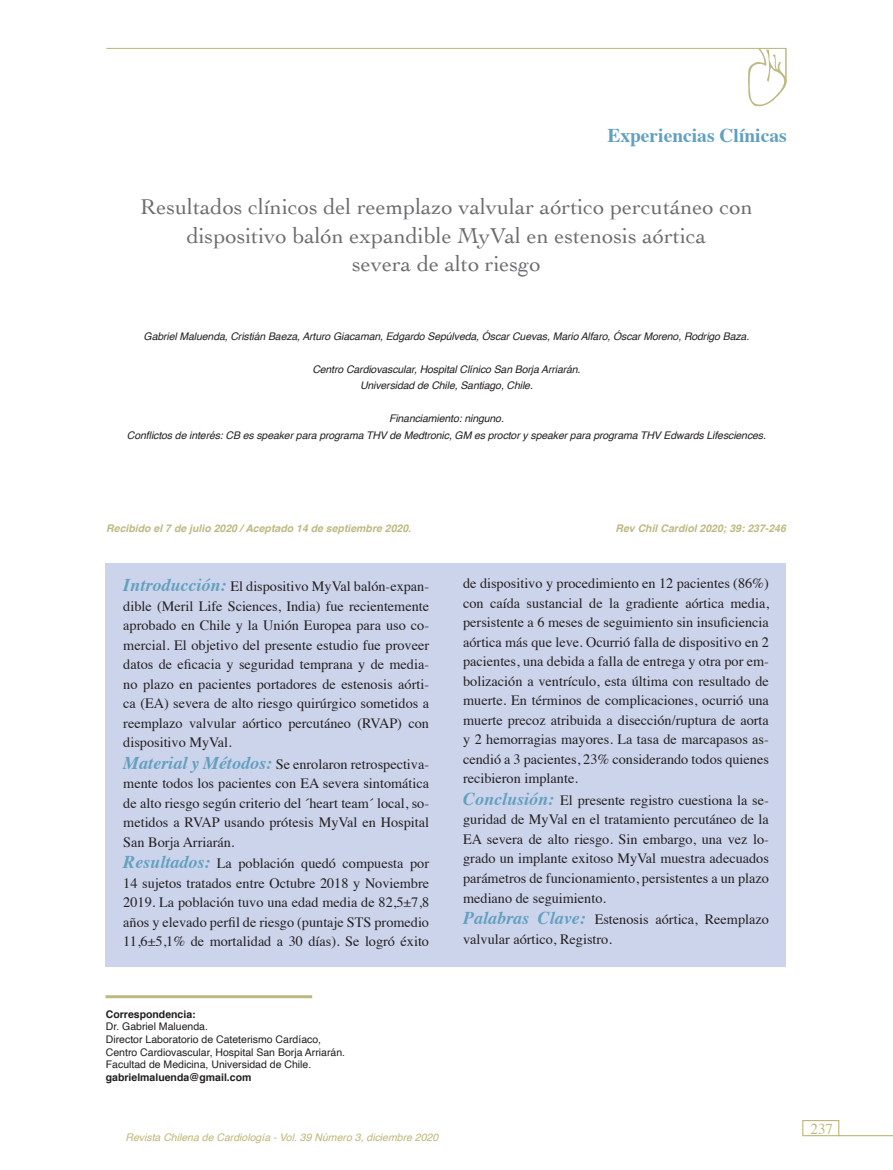
<style>
.page{position:relative;width:893px;height:1170px;background:#fff}
.page>*{position:absolute;margin:0;border:0;box-sizing:border-box;transform-origin:0 0}
.t1{font:22.5px/28.5px "Cochin";color:#6c6d70;text-align:center}
.t2{font:700 19.5px "Times";color:#62a0bf}
.t3{font:15px "Times";color:#bfb678}
.t4{font:14.25px/19.5px "Times";color:#231f20;text-align:justify}
.t5{font:italic 10.5px/16.5px "Helvetica";letter-spacing:-.01em;color:#231f20;text-align:center}
.t6{font:10.5px/12.6px "Helvetica";color:#231f20}
.t7{font:italic 700 10.5px "Helvetica";color:#beb983}
.t8{font:italic 10.5px "Helvetica";color:#bfb678}
.t9{font:700 10.5px "Helvetica";color:#231f20}
.s1{font-weight:700;font-style:italic;font-size:18px;color:#62a0bf}
</style>
<div class="page">
<div style="left:802px;top:1119px;width:37px;height:17px;border:1px solid #bfb678"></div>
<hr style="left:838px;top:1134px;width:55px;height:2px;background:#bfb678">
<hr style="left:106px;top:48px;width:681px;height:1px;background:#beb983">
<svg style="left:748px;top:48px;width:39px;height:59px"></svg>
<hr style="left:785px;top:49px;width:2px;height:32px;background:#beb983">
<div style="left:106px;top:563px;width:680px;height:403px;background:#ccd4eb"></div>
<hr style="left:106px;top:995px;width:206px;height:3px;background:#beb983">
<h2 class="t2" style="left:607px;top:117px;width:181px">Experiencias Clínicas</h2>
<h1 class="t1" style="left:140px;top:192px;width:614px">Resultados clínicos del reemplazo valvular aórtico percutáneo con dispositivo balón expandible MyVal en estenosis aórtica<br>severa de alto riesgo</h1>
<p class="t5" style="left:144px;top:328px;width:607px">Gabriel Maluenda, Cristián Baeza, Arturo Giacaman, Edgardo Sepúlveda, Óscar Cuevas, Mario Alfaro, Óscar Moreno, Rodrigo Baza.</p>
<p class="t5" style="left:312px;top:361px;width:270px">Centro Cardiovascular, Hospital Clínico San Borja Arriarán.<br>Universidad de Chile, Santiago, Chile.</p>
<p class="t5" style="left:127px;top:410px;width:640px">Financiamiento: ninguno.<br>Conflictos de interés: CB es speaker para programa THV de Medtronic, GM es proctor y speaker para programa THV Edwards Lifesciences.</p>
<p class="t7" style="left:106px;top:520px;width:306px">Recibido el 7 de julio 2020 / Aceptado 14 de septiembre 2020.</p>
<p class="t7" style="left:616px;top:520px;width:172px">Rev Chil Cardiol 2020; 39: 237-246</p>
<p class="t4" style="left:123px;top:575px;width:307px"><span class="s1">Introducción:</span> El dispositivo MyVal balón-expan&shy;dible (Meril Life Sciences, India) fue recientemente aprobado en Chile y la Unión Europea para uso co&shy;mercial. El objetivo del presente estudio fue proveer datos de eficacia y seguridad temprana y de media&shy;no plazo en pacientes portadores de estenosis aórti&shy;ca (EA) severa de alto riesgo quirúrgico sometidos a reemplazo valvular aórtico percutáneo (RVAP) con dispositivo MyVal.</p>
<p class="t4" style="left:123px;top:753px;width:307px"><span class="s1">Material y Métodos:</span> Se enrolaron retrospectiva&shy;mente todos los pacientes con EA severa sintomática de alto riesgo según criterio del ´heart team´ local, so&shy;metidos a RVAP usando prótesis MyVal en Hospital San Borja Arriarán.</p>
<p class="t4" style="left:123px;top:852px;width:307px"><span class="s1">Resultados:</span> La población quedó compuesta por 14 sujetos tratados entre Octubre 2018 y Noviembre 2019. La población tuvo una edad media de 82,5±7,8 años y elevado perfil de riesgo (puntaje STS promedio 11,6±5,1% de mortalidad a 30 días). Se logró éxito</p>
<p class="t4" style="left:463px;top:572px;width:307px">de dispositivo y procedimiento en 12 pacientes (86%) con caída sustancial de la gradiente aórtica media, persistente a 6 meses de seguimiento sin insuficiencia aórtica más que leve. Ocurrió falla de dispositivo en 2 pacientes, una debida a falla de entrega y otra por em&shy;bolización a ventrículo, esta última con resultado de muerte. En términos de complicaciones, ocurrió una muerte precoz atribuida a disección/ruptura de aorta y 2 hemorragias mayores. La tasa de marcapasos as&shy;cendió a 3 pacientes, 23% considerando todos quienes recibieron implante.</p>
<p class="t4" style="left:463px;top:789px;width:307px"><span class="s1">Conclusión:</span> El presente registro cuestiona la se&shy;guridad de MyVal en el tratamiento percutáneo de la EA severa de alto riesgo. Sin embargo, una vez lo&shy;grado un implante exitoso MyVal muestra adecuados parámetros de funcionamiento, persistentes a un plazo mediano de seguimiento.</p>
<p class="t4" style="left:463px;top:908px;width:307px"><span class="s1">Palabras Clave:</span> Estenosis aórtica, Reemplazo valvular aórtico, Registro.</p>
<p class="t9" style="left:106px;top:1005px;width:91px">Correspondencia:</p>
<p class="t6" style="left:106px;top:1020px;width:241px">Dr. Gabriel Maluenda.<br>Director Laboratorio de Cateterismo Cardíaco, Centro Cardiovascular, Hospital San Borja Arriarán.<br>Facultad de Medicina, Universidad de Chile.</p>
<p class="t9" style="left:106px;top:1068px;width:147px">gabrielmaluenda@gmail.com</p>
<p class="t8" style="left:125px;top:1128px;width:314px">Revista Chilena de Cardiología - Vol. 39 Número 3, diciembre 2020</p>
<p class="t3" style="left:810px;top:1115px;width:24px">237</p>
</div>
